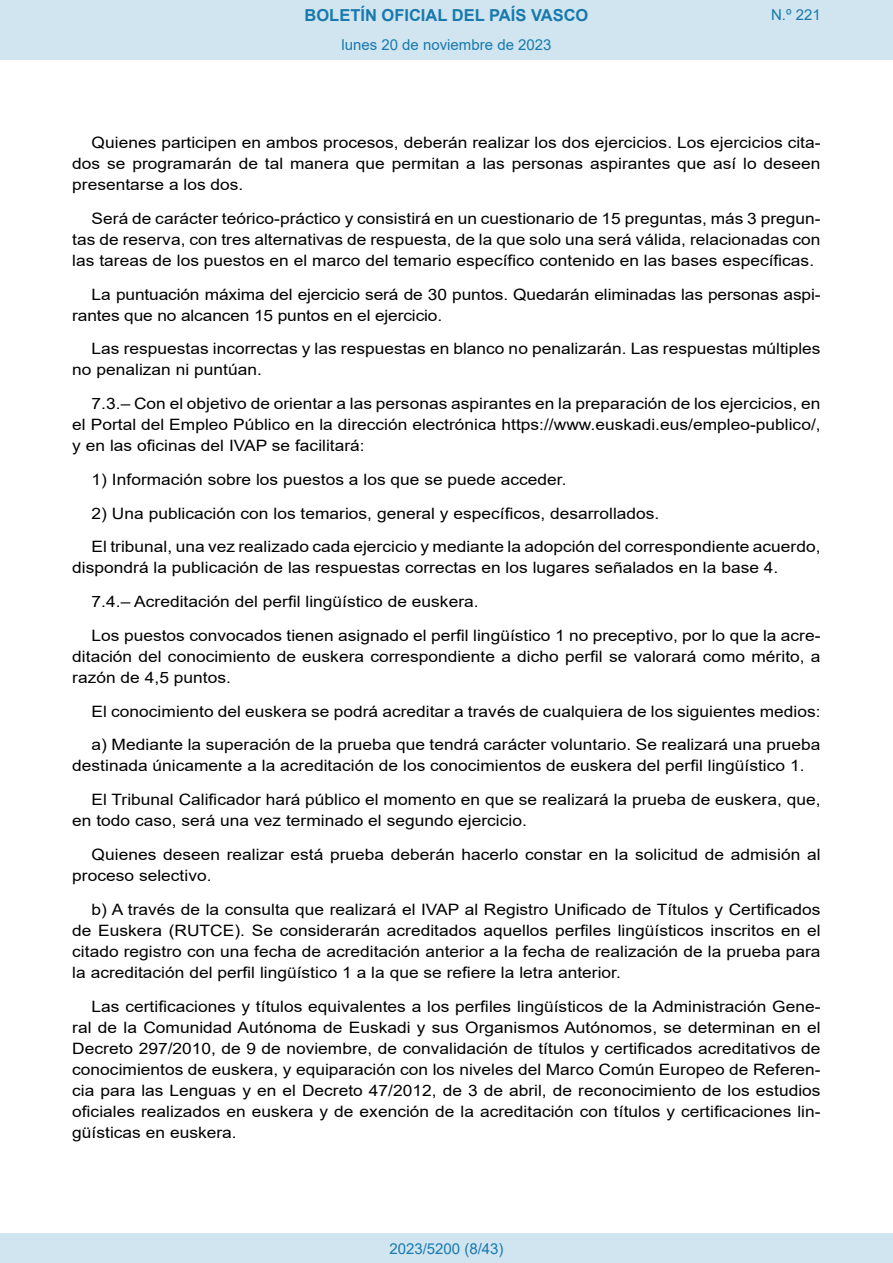
<style>
.page{position:relative;width:893px;height:1263px;background:#fff}
.page>*{position:absolute;margin:0;border:0;box-sizing:border-box;transform-origin:0 0}
.t1{font:700 16.5px "Arial";color:#1879ad}
.BOPVDetalle{font:15.6px/21px "Arial";color:#000;text-align:justify;scale:1.11 1}
.Paginacion_Centro{font:15px "Arial";color:#1879ad}
</style>
<div class="page">
<div style="left:0;top:0;width:893px;height:60px;background:#d0e5f0"></div>
<div style="left:0;top:1233px;width:893px;height:30px;background:#d0e5f0"></div>
<p class="t1" style="left:305px;top:3px;width:285px">BOLETÍN OFICIAL DEL PAÍS VASCO</p>
<p class="Paginacion_Centro" style="left:341px;top:35px;width:212px">lunes 20 de noviembre de 2023</p>
<p class="Paginacion_Centro" style="left:771px;top:5px;width:51px">N.º 221</p>
<p class="BOPVDetalle" style="left:72px;top:132px;width:676px;text-indent:19px">Quienes participen en ambos procesos, deberán realizar los dos ejercicios. Los ejercicios cita&shy;dos se programarán de tal manera que permitan a las personas aspirantes que así lo deseen presentarse a los dos.</p>
<p class="BOPVDetalle" style="left:72px;top:208px;width:676px;text-indent:19px">Será de carácter teórico-práctico y consistirá en un cuestionario de 15 preguntas, más 3 pregun&shy;tas de reserva, con tres alternativas de respuesta, de la que solo una será válida, relacionadas con las tareas de los puestos en el marco del temario específico contenido en las bases específicas.</p>
<p class="BOPVDetalle" style="left:72px;top:284px;width:676px;text-indent:19px">La puntuación máxima del ejercicio será de 30 puntos. Quedarán eliminadas las personas aspi&shy;rantes que no alcancen 15 puntos en el ejercicio.</p>
<p class="BOPVDetalle" style="left:72px;top:338px;width:676px;text-indent:19px">Las respuestas incorrectas y las respuestas en blanco no penalizarán. Las respuestas múltiples no penalizan ni puntúan.</p>
<p class="BOPVDetalle" style="left:72px;top:393px;width:676px;text-indent:19px">7.3.– Con el objetivo de orientar a las personas aspirantes en la preparación de los ejercicios, en el Portal del Empleo Público en la dirección electrónica https://www.euskadi.eus/empleo-publico/, y en las oficinas del IVAP se facilitará:</p>
<p class="BOPVDetalle" style="left:92px;top:469px;width:429px">1) Información sobre los puestos a los que se puede acceder.</p>
<p class="BOPVDetalle" style="left:92px;top:503px;width:513px">2) Una publicación con los temarios, general y específicos, desarrollados.</p>
<p class="BOPVDetalle" style="left:72px;top:536px;width:676px;text-indent:19px">El tribunal, una vez realizado cada ejercicio y mediante la adopción del correspondiente acuerdo, dispondrá la publicación de las respuestas correctas en los lugares señalados en la base 4.</p>
<p class="BOPVDetalle" style="left:92px;top:591px;width:350px">7.4.– Acreditación del perfil lingüístico de euskera.</p>
<p class="BOPVDetalle" style="left:72px;top:625px;width:676px;text-indent:19px">Los puestos convocados tienen asignado el perfil lingüístico 1 no preceptivo, por lo que la acre&shy;ditación del conocimiento de euskera correspondiente a dicho perfil se valorará como mérito, a razón de 4,5 puntos.</p>
<p class="BOPVDetalle" style="left:92px;top:701px;width:658px">El conocimiento del euskera se podrá acreditar a través de cualquiera de los siguientes medios:</p>
<p class="BOPVDetalle" style="left:72px;top:734px;width:676px;text-indent:19px">a) Mediante la superación de la prueba que tendrá carácter voluntario. Se realizará una prueba destinada únicamente a la acreditación de los conocimientos de euskera del perfil lingüístico 1.</p>
<p class="BOPVDetalle" style="left:72px;top:789px;width:676px;text-indent:19px">El Tribunal Calificador hará público el momento en que se realizará la prueba de euskera, que, en todo caso, será una vez terminado el segundo ejercicio.</p>
<p class="BOPVDetalle" style="left:72px;top:844px;width:676px;text-indent:19px">Quienes deseen realizar está prueba deberán hacerlo constar en la solicitud de admisión al proceso selectivo.</p>
<p class="BOPVDetalle" style="left:72px;top:899px;width:676px;text-indent:19px">b) A través de la consulta que realizará el IVAP al Registro Unificado de Títulos y Certificados de Euskera (RUTCE). Se considerarán acreditados aquellos perfiles lingüísticos inscritos en el citado registro con una fecha de acreditación anterior a la fecha de realización de la prueba para la acreditación del perfil lingüístico 1 a la que se refiere la letra anterior.</p>
<p class="BOPVDetalle" style="left:72px;top:995px;width:676px;text-indent:19px">Las certificaciones y títulos equivalentes a los perfiles lingüísticos de la Administración Gene&shy;ral de la Comunidad Autónoma de Euskadi y sus Organismos Autónomos, se determinan en el Decreto 297/2010, de 9 de noviembre, de convalidación de títulos y certificados acreditativos de conocimientos de euskera, y equiparación con los niveles del Marco Común Europeo de Referen&shy;cia para las Lenguas y en el Decreto 47/2012, de 3 de abril, de reconocimiento de los estudios oficiales realizados en euskera y de exención de la acreditación con títulos y certificaciones lin&shy;güísticas en euskera.</p>
<p class="Paginacion_Centro" style="left:389px;top:1238px;width:116px">2023/5200 (8/43)</p>
</div>
